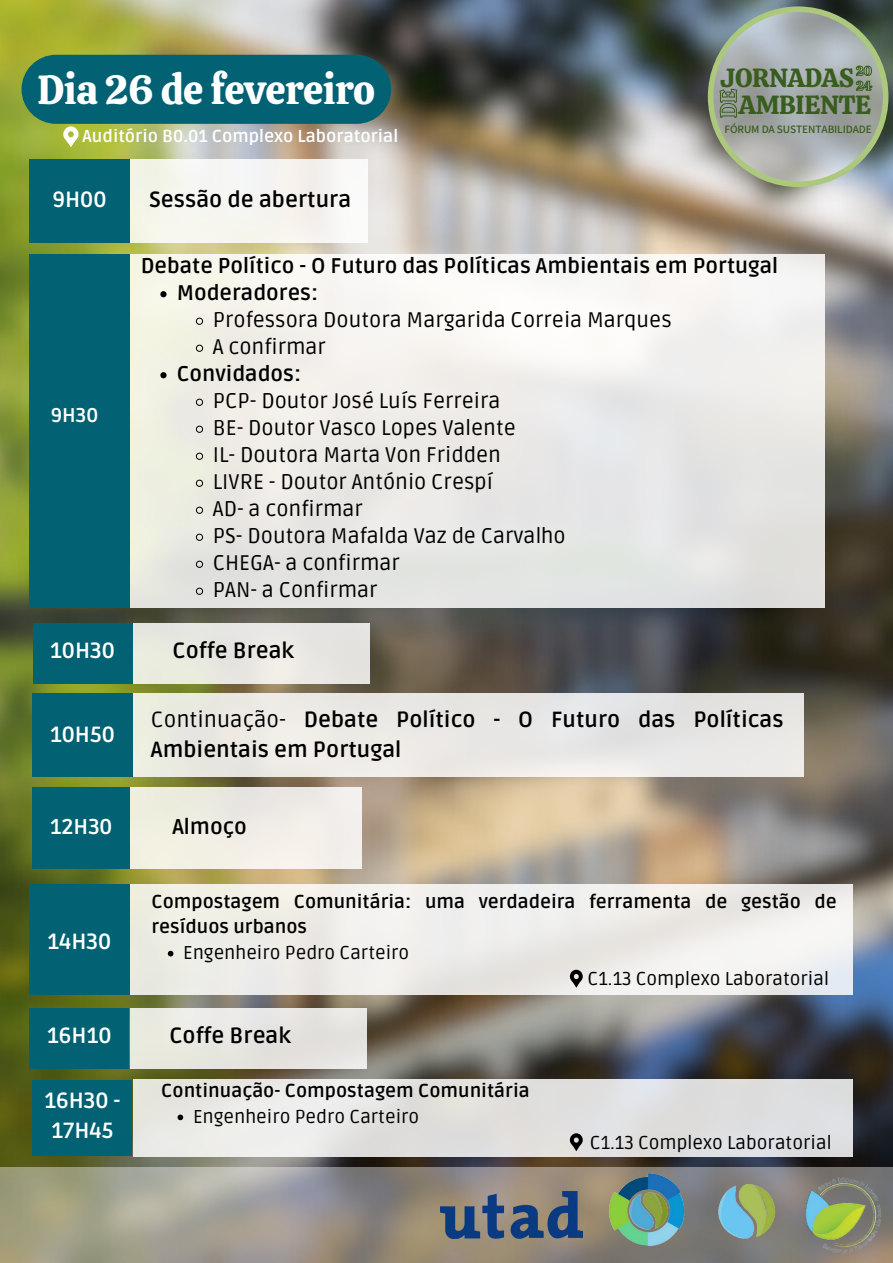
<style>
.page{position:relative;width:893px;height:1263px;background:#fff}
.page>*{position:absolute;margin:0;border:0;box-sizing:border-box;transform-origin:0 0}
.t1{font:40.42px "Calistoga";letter-spacing:-.01em;color:#fff}
.t2{font:26.17px "Calistoga";letter-spacing:-.01em;color:#385d1d}
.t3{font:700 22.05px "Ruda";color:#fff}
.t4{font:700 21.98px/30.4px "Ruda";color:#fff;text-align:center}
.t5{font:700 21.98px "Ruda";color:#000}
.t6{font:700 21.9px/30.4px "Ruda";color:#000}
.t7{font:700 21.38px "Ruda";color:#000}
.t8{font:700 21.38px "Ruda";color:#fff}
.t9{font:21.23px "Ruda";color:#000}
.t10{font:700 21.23px "Ruda";color:#000}
.t11{font:700 19.88px "Ruda";color:#fff}
.t12{font:700 18.67px/25.9px "Ruda";color:#000}
.t13{font:18.67px "Ruda";color:#000}
.t14{font:700 17.25px "Ruda";color:#fff}
.t15{font:500 10.05px "Source Han Sans JP";letter-spacing:-.01em;color:#385d1d}
.s1{font-weight:400}
</style>
<div class="page">
<img style="left:0;top:0;width:893px;height:1167px">
<svg style="left:708px;top:6px;width:180px;height:181px;background:#9ba49e"></svg>
<div style="left:130px;top:159px;width:238px;height:83px;background:#f6f5ef"></div>
<div style="left:29px;top:159px;width:101px;height:83px;background:#026172"></div>
<div style="left:133px;top:693px;width:671px;height:84px;background:#e9e8e5"></div>
<div style="left:33px;top:693px;width:99px;height:84px;background:#026172"></div>
<div style="left:133px;top:623px;width:237px;height:60px;background:#e8e7e0"></div>
<div style="left:33px;top:623px;width:99px;height:60px;background:#026172"></div>
<div style="left:129px;top:254px;width:695px;height:353px;background:linear-gradient(to bottom,#faf8f3,#e0e0de)"></div>
<div style="left:29px;top:254px;width:100px;height:353px;background:#026172"></div>
<div style="left:130px;top:884px;width:722px;height:111px;background:#eeeeea"></div>
<div style="left:29px;top:884px;width:100px;height:111px;background:#026172"></div>
<svg style="left:168px;top:951px;width:5px;height:5px"></svg>
<div style="left:131px;top:787px;width:230px;height:81px;background:#f1eee5"></div>
<div style="left:33px;top:787px;width:97px;height:81px;background:#026172"></div>
<div style="left:130px;top:1009px;width:237px;height:60px;background:#e7e6df"></div>
<div style="left:29px;top:1009px;width:100px;height:60px;background:#026172"></div>
<div style="left:133px;top:1079px;width:719px;height:77px;background:linear-gradient(to right,#ebeae6,#dbdbdd)"></div>
<div style="left:33px;top:1080px;width:99px;height:76px;background:#026172"></div>
<svg style="left:178px;top:1114px;width:5px;height:6px"></svg>
<svg style="left:0;top:1167px;width:787px;height:96px;background:#999486"></svg>
<img style="left:787px;top:1151px;width:106px;height:112px">
<img style="left:708px;top:1170px;width:79px;height:79px">
<img style="left:605px;top:1170px;width:81px;height:79px">
<img style="left:440px;top:1191px;width:143px;height:48px">
<svg style="left:63px;top:126px;width:15px;height:21px"></svg>
<svg style="left:570px;top:970px;width:13px;height:18px"></svg>
<div style="left:22px;top:55px;width:369px;height:69px;background:#026172;border-radius:35px"></div>
<svg style="left:160px;top:291px;width:7px;height:6px"></svg>
<svg style="left:196px;top:317px;width:7px;height:8px"></svg>
<svg style="left:196px;top:344px;width:7px;height:8px"></svg>
<svg style="left:160px;top:372px;width:7px;height:6px"></svg>
<svg style="left:196px;top:398px;width:7px;height:8px"></svg>
<svg style="left:196px;top:425px;width:7px;height:8px"></svg>
<svg style="left:196px;top:452px;width:7px;height:8px"></svg>
<svg style="left:196px;top:479px;width:7px;height:8px"></svg>
<svg style="left:196px;top:506px;width:7px;height:8px"></svg>
<svg style="left:196px;top:533px;width:7px;height:8px"></svg>
<svg style="left:196px;top:560px;width:7px;height:8px"></svg>
<svg style="left:196px;top:587px;width:7px;height:8px"></svg>
<svg style="left:570px;top:1133px;width:13px;height:18px"></svg>
<h5 class="t1" style="left:38px;top:63px;width:339px">Dia 26 de fevereiro</h5>
<p class="t14" style="left:83px;top:126px;width:317px">Auditório B0.01 Complexo Laboratorial</p>
<h2 class="t3" style="left:53px;top:187px;width:56px">9H00</h2>
<p class="t5" style="left:149px;top:187px;width:204px">Sessão de abertura</p>
<h1 class="t2" style="left:720px;top:60px;width:135px">JORNADAS</h1>
<p class="t2" style="left:739px;top:88px;width:134px">AMBIENTE</p>
<p class="t15" style="left:724px;top:122px;width:149px">FÓRUM DA SUSTENTABILIDADE</p>
<p class="t11" style="left:51px;top:403px;width:49px">9H30</p>
<h3 class="t10" style="left:141px;top:254px;width:639px">Debate Político - O Futuro das Políticas Ambientais em Portugal</h3>
<h6 class="t10" style="left:177px;top:281px;width:143px">Moderadores:</h6>
<h3 class="t9" style="left:213px;top:308px;width:460px">Professora Doutora Margarida Correia Marques</h3>
<h5 class="t9" style="left:213px;top:335px;width:115px">A confirmar</h5>
<h3 class="t10" style="left:177px;top:362px;width:126px">Convidados:</h3>
<p class="t9" style="left:213px;top:389px;width:289px">PCP- Doutor José Luís Ferreira</p>
<p class="t9" style="left:213px;top:416px;width:304px">BE- Doutor Vasco Lopes Valente</p>
<p class="t9" style="left:213px;top:443px;width:289px">IL- Doutora Marta Von Fridden</p>
<p class="t9" style="left:213px;top:470px;width:282px">LIVRE - Doutor António Crespí</p>
<h3 class="t9" style="left:213px;top:497px;width:152px">AD- a confirmar</h3>
<h5 class="t9" style="left:213px;top:524px;width:354px">PS- Doutora Mafalda Vaz de Carvalho</h5>
<h3 class="t9" style="left:213px;top:551px;width:189px">CHEGA- a confirmar</h3>
<p class="t9" style="left:213px;top:578px;width:166px">PAN- a Confirmar</p>
<h2 class="t4" style="left:50px;top:636px;width:66px">10H30</h2>
<h4 class="t6" style="left:172px;top:636px;width:123px">Coffe Break</h4>
<p class="t4" style="left:50px;top:719px;width:66px">10H50</p>
<p class="t6" style="left:151px;top:705px;width:634px"><span class="s1">Continuação-</span> Debate Político - O Futuro das Políticas<br>Ambientais em Portugal</p>
<p class="t8" style="left:50px;top:814px;width:64px">12H30</p>
<p class="t7" style="left:172px;top:814px;width:76px">Almoço</p>
<p class="t4" style="left:48px;top:926px;width:65px">14H30</p>
<p class="t12" style="left:151px;top:889px;width:687px">Compostagem Comunitária: uma verdadeira ferramenta de gestão de resíduos urbanos</p>
<h5 class="t13" style="left:183px;top:942px;width:228px">Engenheiro Pedro Carteiro</h5>
<p class="t13" style="left:587px;top:968px;width:243px">C1.13 Complexo Laboratorial</p>
<p class="t4" style="left:47px;top:1021px;width:66px">16H10</p>
<p class="t6" style="left:169px;top:1021px;width:123px">Coffe Break</p>
<p class="t12" style="left:161px;top:1078px;width:370px">Continuação- Compostagem Comunitária</p>
<p class="t13" style="left:193px;top:1106px;width:228px">Engenheiro Pedro Carteiro</p>
<p class="t4" style="left:44px;top:1086px;width:78px">16H30 -<br>17H45</p>
<p class="t13" style="left:590px;top:1132px;width:243px">C1.13 Complexo Laboratorial</p>
</div>
